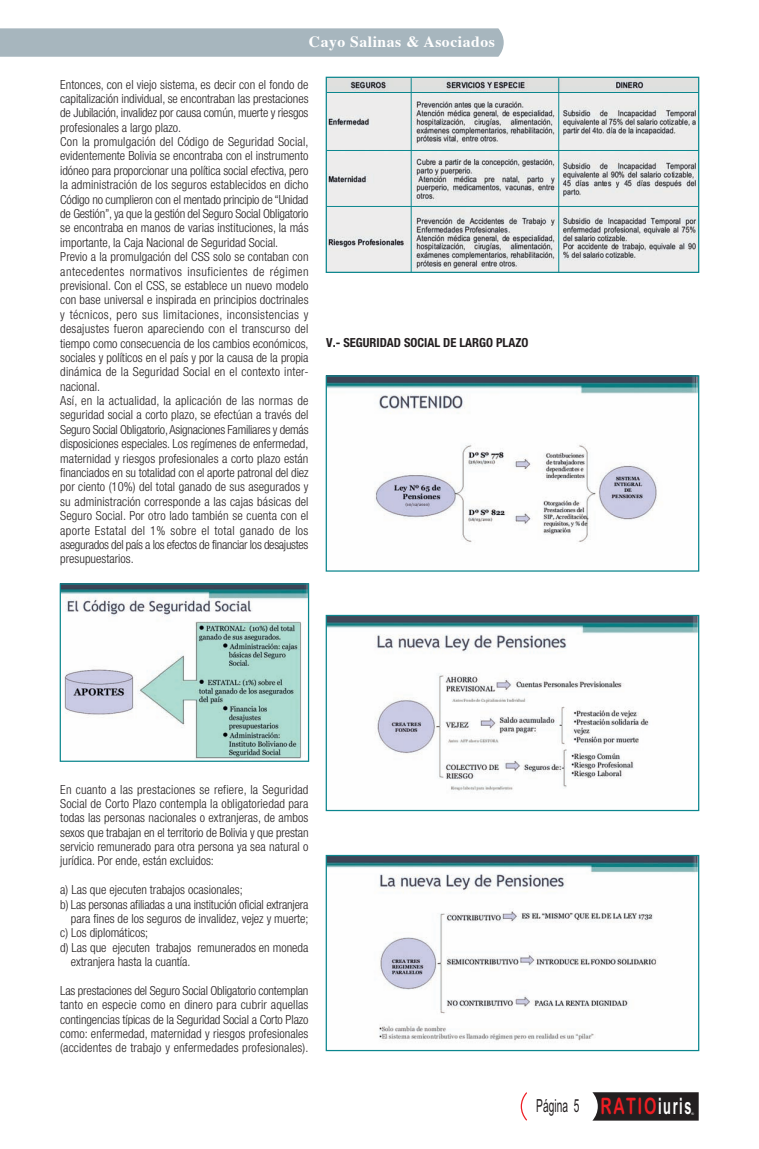
<style>
.page{position:relative;width:759px;height:1149px;background:#fff}
.page>*{position:absolute;margin:0;border:0;box-sizing:border-box;transform-origin:0 0}
.t1{font:22.75px "Arial Rounded MT Bold";letter-spacing:.1em;color:#ee1d23;scale:.69 1}
.t2{font:18px "Arial Narrow";color:#231f20;scale:.69 1}
.t3{font:700 15.62px "Times";letter-spacing:.035em;color:#fff}
.t4{font:300 condensed 12.5px/14.4px "Helvetica Neue";color:#231f20;text-align:justify}
.t5{font:700 condensed 12.5px "Helvetica Neue";color:#231f20}
.t6{font:3.5px "Arial";color:#fff}
.s1{font-family:"Arial Narrow";font-weight:700;color:#fff}
</style>
<div class="page">
<svg style="left:592px;top:1092px;width:106px;height:28px;background:#2d292a"></svg>
<svg style="left:520px;top:1092px;width:7px;height:29px"></svg>
<svg style="left:0;top:28px;width:503px;height:29px;background:#a9b7bf"></svg>
<img style="left:327px;top:377px;width:370px;height:165px">
<div style="left:325px;top:375px;width:374px;height:196px;border:1px solid #0b868e"></div>
<img style="left:327px;top:79px;width:370px;height:192px">
<div style="left:325px;top:77px;width:374px;height:196px;border:1px solid #0b868e"></div>
<img style="left:327px;top:616px;width:370px;height:175px">
<div style="left:325px;top:614px;width:374px;height:196px;border:1px solid #0b868e"></div>
<img style="left:327px;top:856px;width:370px;height:187px">
<div style="left:325px;top:854px;width:374px;height:196px;border:1px solid #0b868e"></div>
<img style="left:62px;top:585px;width:245px;height:174px">
<div style="left:60px;top:583px;width:249px;height:178px;border:1px solid #0b868e"></div>
<hr style="left:410px;top:78px;width:1px;height:194px;background:#0b868e">
<hr style="left:558px;top:78px;width:1px;height:194px;background:#0b868e">
<hr style="left:326px;top:150px;width:372px;height:1px;background:#0b868e">
<hr style="left:326px;top:206px;width:372px;height:1px;background:#0b868e">
<hr style="left:326px;top:92px;width:372px;height:1px;background:#0b868e">
<p class="t3" style="left:309px;top:35px;width:187px">Cayo Salinas &amp; Asociados</p>
<p class="t4" style="left:60px;top:78px;width:250px;text-align:left">Entonces, con el viejo sistema, es decir con el fondo de capitalización individual, se encontraban las prestaciones de Jubilación, invalidez por causa común, muerte y riesgos profesionales a largo plazo.<br>Con la promulgación del Código de Seguridad Social, evidentemente Bolivia se encontraba con el instrumento idóneo para proporcionar una política social efectiva, pero la administración de los seguros establecidos en dicho Código no cumplieron con el mentado principio de “Unidad de Gestión”, ya que la gestión del Seguro Social Obligatorio se encontraba en manos de varias instituciones, la más importante, la Caja Nacional de Seguridad Social.<br>Previo a la promulgación del CSS solo se contaban con antecedentes normativos insuficientes de régimen previsional. Con el CSS, se establece un nuevo modelo con base universal e inspirada en principios doctrinales y técnicos, pero sus limitaciones, inconsistencias y desajustes fueron apareciendo con el transcurso del tiempo como consecuencia de los cambios económicos, sociales y políticos en el país y por la causa de la propia dinámica de la Seguridad Social en el contexto inter&shy;nacional.<br>Así, en la actualidad, la aplicación de las normas de seguridad social a corto plazo, se efectúan a través del Seguro Social Obligatorio, Asignaciones Familiares y demás disposiciones especiales. Los regímenes de enfermedad, maternidad y riesgos profesionales a corto plazo están financiados en su totalidad con el aporte patronal del diez por ciento (10%) del total ganado de sus asegurados y su administración corresponde a las cajas básicas del Seguro Social. Por otro lado también se cuenta con el aporte Estatal del 1% sobre el total ganado de los asegurados del país a los efectos de financiar los desajustes presupuestarios.</p>
<p class="t5" style="left:326px;top:338px;width:203px">V.- SEGURIDAD SOCIAL DE LARGO PLAZO</p>
<p class="t4" style="left:60px;top:782px;width:250px">En cuanto a las prestaciones se refiere, la Seguridad Social de Corto Plazo contempla la obligatoriedad para todas las personas nacionales o extranjeras, de ambos sexos que trabajan en el territorio de Bolivia y que prestan servicio remunerado para otra persona ya sea natural o jurídica. Por ende, están excluidos:</p>
<p class="t4" style="left:60px;top:883px;width:184px">a) Las que ejecuten trabajos ocasionales;</p>
<p class="t4" style="left:60px;top:897px;width:249px">b) Las personas afiliadas a una institución oficial extranjera</p>
<p class="t4" style="left:71px;top:911px;width:239px">para fines de los seguros de invalidez, vejez y muerte;</p>
<p class="t4" style="left:60px;top:926px;width:89px">c) Los diplomáticos;</p>
<p class="t4" style="left:60px;top:940px;width:249px">d) Las que ejecuten trabajos remunerados en moneda</p>
<p class="t4" style="left:71px;top:955px;width:121px">extranjera hasta la cuantía.</p>
<p class="t4" style="left:60px;top:983px;width:250px">Las prestaciones del Seguro Social Obligatorio contemplan tanto en especie como en dinero para cubrir aquellas contingencias típicas de la Seguridad Social a Corto Plazo como: enfermedad, maternidad y riesgos profesionales (accidentes de trabajo y enfermedades profesionales).</p>
<h2 class="t2" style="left:536px;top:1098px;width:64px">Página 5</h2>
<h1 class="t1" style="left:600px;top:1097px;width:133px">RATIO<span class="s1">iuris</span></h1>
<p class="t6" style="left:691px;top:1111px;width:4px">®</p>
</div>
